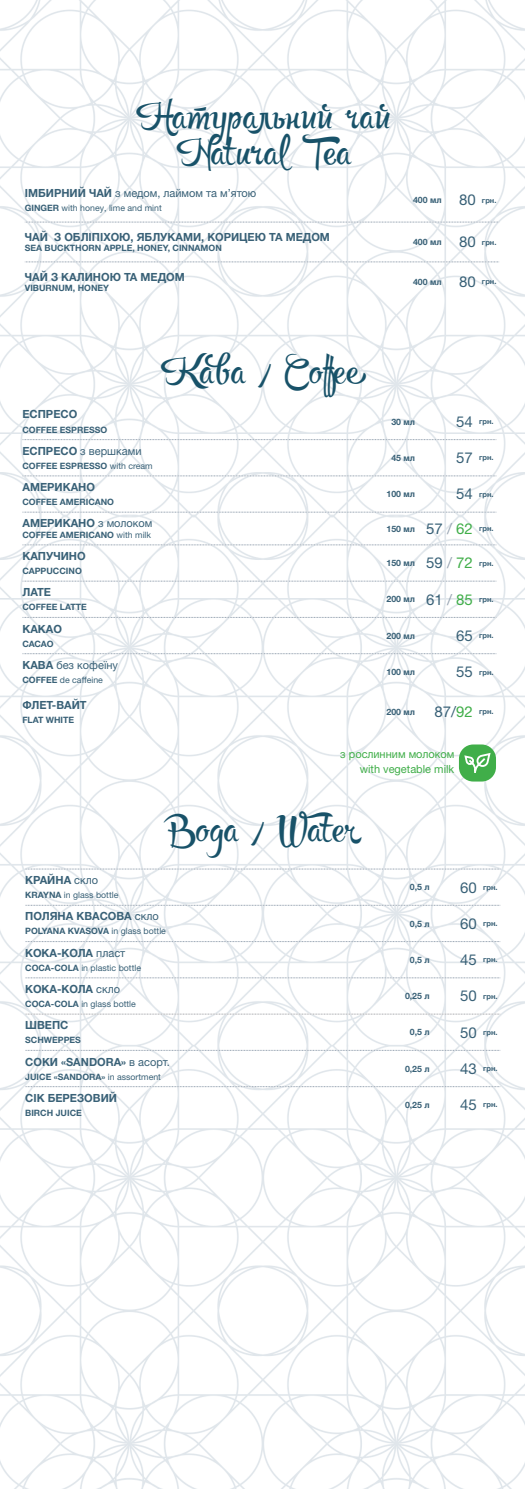
<style>
.page{position:relative;width:525px;height:1489px;background:#fff}
.page>*{position:absolute;margin:0;border:0;box-sizing:border-box;transform-origin:0 0}
.t1{font:31.25px/36.2px "Rupster Script Free";color:#185269;text-align:center}
.t2{font:700 11.25px "Helvetica Neue LTW1 G";color:#396177}
.t3{font:11.25px "Helvetica Neue LTW1 G";color:#396177}
.t4{font:11.25px/14.8px "Helvetica Neue LTW1 G";color:#40ae49;text-align:right}
.t5{font:700 8.75px "Helvetica Neue LTW1 G";color:#396177}
.t6{font:8.75px "Helvetica Neue LTW1 G";color:#396177}
.t7{font:700 7.5px "Helvetica Neue LTW1 G";color:#396177}
.s1{font-weight:700}
.s2{font-weight:400;font-size:15px}
.s3{font-size:7.5px}
.s4{font-weight:400}
.s5{font-weight:400;font-size:15px;color:#96a3b1}
.s6{font-weight:400;font-size:15px;color:#40ae49}
</style>
<div class="page">
<img style="left:0;top:0;width:524px;height:1488px">
<svg style="left:25px;top:222px;width:474px;height:1px"></svg>
<svg style="left:25px;top:262px;width:474px;height:1px"></svg>
<svg style="left:25px;top:868px;width:475px;height:1px"></svg>
<svg style="left:25px;top:905px;width:475px;height:1px"></svg>
<svg style="left:25px;top:941px;width:475px;height:1px"></svg>
<svg style="left:25px;top:977px;width:475px;height:1px"></svg>
<svg style="left:25px;top:1050px;width:475px;height:1px"></svg>
<svg style="left:25px;top:1086px;width:475px;height:1px"></svg>
<svg style="left:25px;top:1013px;width:475px;height:1px"></svg>
<svg style="left:22px;top:439px;width:474px;height:1px"></svg>
<svg style="left:22px;top:475px;width:474px;height:1px"></svg>
<svg style="left:22px;top:512px;width:474px;height:1px"></svg>
<svg style="left:22px;top:544px;width:474px;height:1px"></svg>
<svg style="left:22px;top:581px;width:474px;height:1px"></svg>
<svg style="left:22px;top:617px;width:474px;height:1px"></svg>
<svg style="left:22px;top:653px;width:474px;height:1px"></svg>
<div style="left:458px;top:744px;width:37px;height:37px;background:#40ae49;border-radius:14px"></div>
<svg style="left:464px;top:753px;width:27px;height:20px"></svg>
<h1 class="t1" style="left:135px;top:99px;width:257px">Натуральний чай<br>Natural Tea</h1>
<p class="t3" style="left:25px;top:186px;width:233px"><span class="s1">ІМБИРНИЙ ЧАЙ</span> з медом, лаймом та м’ятою</p>
<p class="t6" style="left:25px;top:202px;width:138px"><span class="s1">GINGER</span> with honey, lime and mint</p>
<p class="t2" style="left:25px;top:230px;width:306px">ЧАЙ З ОБЛІПІХОЮ, ЯБЛУКАМИ, КОРИЦЕЮ ТА МЕДОМ</p>
<p class="t5" style="left:25px;top:243px;width:198px">SEA BUCKTHORN APPLE, HONEY, CINNAMON</p>
<p class="t2" style="left:25px;top:269px;width:161px">ЧАЙ З КАЛИНОЮ ТА МЕДОМ</p>
<p class="t5" style="left:25px;top:282px;width:86px">VIBURNUM, HONEY</p>
<p class="t5" style="left:413px;top:194px;width:85px">400 мл <span class="s2">80</span> <span class="s3">грн.</span></p>
<p class="t5" style="left:413px;top:236px;width:85px">400 мл <span class="s2">80</span> <span class="s3">грн.</span></p>
<p class="t5" style="left:413px;top:276px;width:85px">400 мл <span class="s2">80</span> <span class="s3">грн.</span></p>
<h1 class="t1" style="left:159px;top:354px;width:201px">Кава / Coffee</h1>
<p class="t2" style="left:22px;top:407px;width:56px">ЕСПРЕСО</p>
<p class="t5" style="left:22px;top:424px;width:86px">COFFEE ESPRESSO</p>
<p class="t5" style="left:391px;top:416px;width:25px">30 мл</p>
<p class="t7" style="left:456px;top:417px;width:39px"><span class="s2">54</span> грн.</p>
<p class="t3" style="left:22px;top:444px;width:120px"><span class="s1">ЕСПРЕСО</span> з вершками</p>
<p class="t5" style="left:22px;top:460px;width:132px">COFFEE ESPRESSO <span class="s4">with cream</span></p>
<p class="t5" style="left:391px;top:452px;width:25px">45 мл</p>
<p class="t7" style="left:456px;top:453px;width:39px"><span class="s2">57</span> грн.</p>
<p class="t2" style="left:22px;top:480px;width:74px">АМЕРИКАНО</p>
<p class="t5" style="left:22px;top:496px;width:93px">COFFEE AMERICANO</p>
<p class="t5" style="left:386px;top:488px;width:30px">100 мл</p>
<p class="t7" style="left:456px;top:489px;width:39px"><span class="s2">54</span> грн.</p>
<p class="t2" style="left:22px;top:516px;width:131px">АМЕРИКАНО <span class="s4">з молоком</span></p>
<p class="t5" style="left:22px;top:529px;width:130px">COFFEE AMERICANO <span class="s4">with milk</span></p>
<p class="t5" style="left:386px;top:523px;width:109px">150 мл <span class="s2">57</span> <span class="s5">/</span> <span class="s6">62</span> <span class="s3">грн.</span></p>
<p class="t2" style="left:22px;top:549px;width:65px">КАПУЧИНО</p>
<p class="t5" style="left:22px;top:565px;width:61px">CAPPUCCINO</p>
<p class="t5" style="left:386px;top:557px;width:109px">150 мл <span class="s2">59</span> <span class="s5">/</span> <span class="s6">72</span> <span class="s3">грн.</span></p>
<p class="t2" style="left:22px;top:585px;width:30px">ЛАТЕ</p>
<p class="t5" style="left:22px;top:601px;width:66px">COFFEE LATTE</p>
<p class="t5" style="left:386px;top:594px;width:109px">200 мл <span class="s2">61</span> <span class="s5">/</span> <span class="s6">85</span> <span class="s3">грн.</span></p>
<p class="t2" style="left:22px;top:621px;width:41px">КАКАО</p>
<p class="t5" style="left:22px;top:638px;width:33px">CACAO</p>
<p class="t5" style="left:386px;top:630px;width:30px">200 мл</p>
<p class="t7" style="left:456px;top:631px;width:39px"><span class="s2">65</span> грн.</p>
<p class="t3" style="left:22px;top:658px;width:97px"><span class="s1">КАВА</span> без кофеїну</p>
<p class="t6" style="left:22px;top:674px;width:82px"><span class="s1">COFFEE</span> de caffeine</p>
<p class="t5" style="left:386px;top:666px;width:30px">100 мл</p>
<p class="t7" style="left:456px;top:667px;width:39px"><span class="s2">55</span> грн.</p>
<p class="t2" style="left:22px;top:697px;width:66px">ФЛЕТ-ВАЙТ</p>
<p class="t5" style="left:22px;top:714px;width:53px">FLAT WHITE</p>
<p class="t5" style="left:386px;top:706px;width:30px">200 мл</p>
<p class="t7" style="left:434px;top:707px;width:61px"><span class="s2">87/</span><span class="s6">92</span> грн.</p>
<p class="t4" style="left:340px;top:746px;width:115px">з рослинним молоком with vegetable milk</p>
<p class="t2" style="left:25px;top:873px;width:74px">КРАЙНА <span class="s4">скло</span></p>
<p class="t6" style="left:25px;top:889px;width:95px"><span class="s1">KRAYNA</span> in glass bottle</p>
<h1 class="t1" style="left:164px;top:812px;width:195px">Вода / Water</h1>
<p class="t5" style="left:409px;top:881px;width:21px">0,5 л</p>
<p class="t7" style="left:460px;top:882px;width:39px"><span class="s2">60</span> грн.</p>
<p class="t2" style="left:25px;top:909px;width:135px">ПОЛЯНА КВАСОВА <span class="s4">скло</span></p>
<p class="t5" style="left:25px;top:925px;width:142px">POLYANA KVASOVA <span class="s4">in glass bottle</span></p>
<p class="t5" style="left:409px;top:918px;width:21px">0,5 л</p>
<p class="t7" style="left:460px;top:918px;width:39px"><span class="s2">60</span> грн.</p>
<p class="t2" style="left:25px;top:945px;width:102px">КОКА-КОЛА <span class="s4">пласт</span></p>
<p class="t6" style="left:25px;top:962px;width:117px"><span class="s1">COCA-COLA</span> in plastic bottle</p>
<p class="t5" style="left:409px;top:954px;width:21px">0,5 л</p>
<p class="t7" style="left:460px;top:955px;width:39px"><span class="s2">45</span> грн.</p>
<p class="t2" style="left:25px;top:981px;width:96px">КОКА-КОЛА <span class="s4">скло</span></p>
<p class="t6" style="left:25px;top:998px;width:112px"><span class="s1">COCA-COLA</span> in glass bottle</p>
<p class="t5" style="left:405px;top:990px;width:26px">0,25 л</p>
<p class="t7" style="left:460px;top:991px;width:39px"><span class="s2">50</span> грн.</p>
<p class="t2" style="left:25px;top:1018px;width:45px">ШВЕПС</p>
<p class="t5" style="left:25px;top:1034px;width:57px">SCHWEPPES</p>
<p class="t5" style="left:409px;top:1026px;width:21px">0,5 л</p>
<p class="t7" style="left:460px;top:1027px;width:39px"><span class="s2">50</span> грн.</p>
<p class="t2" style="left:25px;top:1054px;width:146px">СОКИ «SANDORA» <span class="s4">в асорт.</span></p>
<p class="t5" style="left:25px;top:1070px;width:137px">JUICE «SANDORA» <span class="s4">in assortment</span></p>
<p class="t5" style="left:405px;top:1063px;width:26px">0,25 л</p>
<p class="t7" style="left:460px;top:1063px;width:39px"><span class="s2">43</span> грн.</p>
<p class="t2" style="left:25px;top:1090px;width:93px">СІК БЕРЕЗОВИЙ</p>
<p class="t5" style="left:25px;top:1107px;width:58px">BIRCH JUICE</p>
<p class="t5" style="left:405px;top:1099px;width:26px">0,25 л</p>
<p class="t7" style="left:460px;top:1100px;width:39px"><span class="s2">45</span> грн.</p>
</div>
